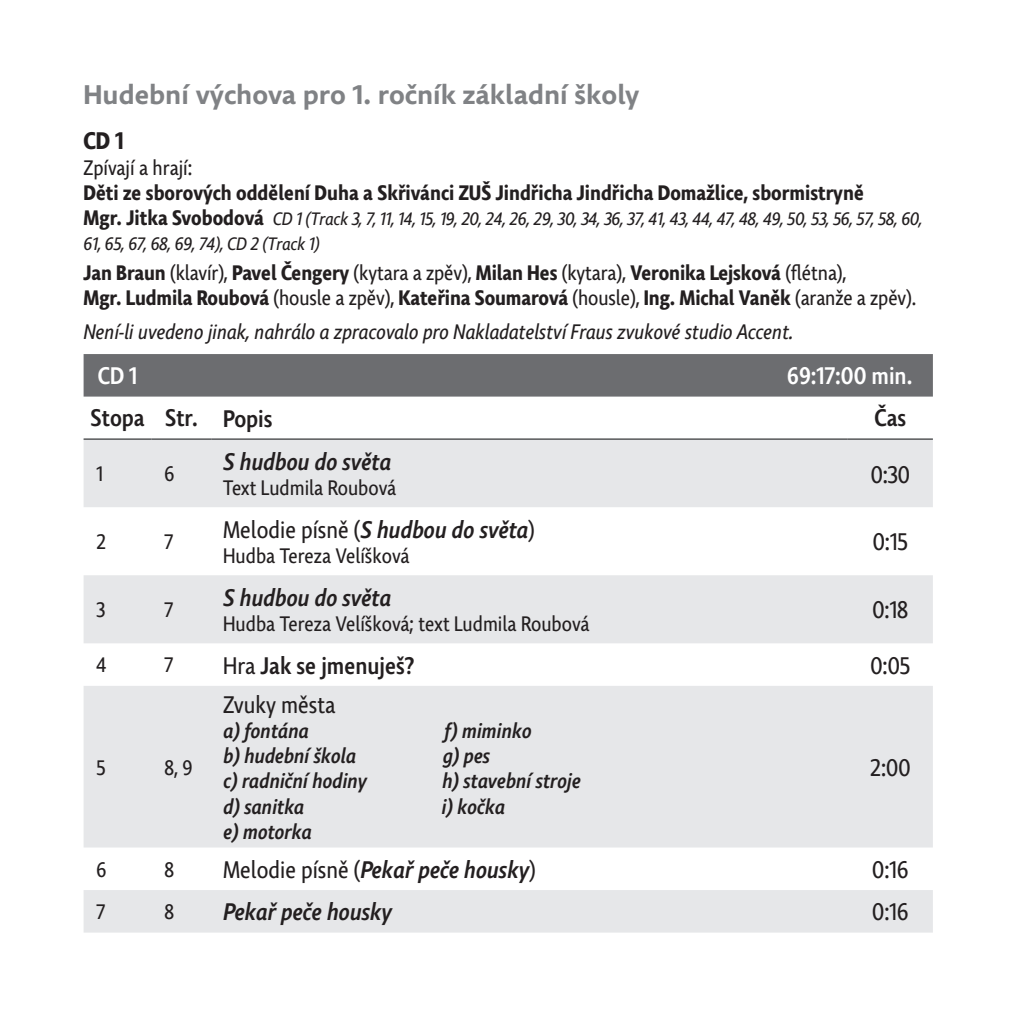
<style>
.page{position:relative;width:1018px;height:1018px;background:#fff}
.page>*{position:absolute;margin:0;border:0;box-sizing:border-box;transform-origin:0 0}
.t1{font:700 27px "Comenia Sans";color:#808285}
.t2{font:italic 500 24px "Comenia Sans Cond";color:#231f20}
.t3{font:24px "Comenia Sans Cond";color:#231f20}
.t4{font:500 24px "Comenia Sans Cond";color:#231f20}
.t5{font:500 24px "Comenia Sans Cond";color:#fff}
.t6{font:700 24px "Comenia Sans Cond";color:#231f20}
.t7{font:700 21px/25.2px "Comenia Sans Cond";letter-spacing:-.005em;color:#231f20}
.t8{font:21px "Comenia Sans Cond";color:#231f20}
.t9{font:italic 500 21px "Comenia Sans Cond";color:#231f20}
.t10{font:italic 21px "Comenia Sans Cond";color:#231f20}
.t11{font:italic 18px/25.2px "Comenia Sans Cond";color:#231f20}
.s1{font-weight:700;font-style:normal;font-size:21px}
.s2{font-weight:400}
.s3{font-weight:500;font-style:italic}
.s4{font-weight:400;font-style:normal}
</style>
<div class="page">
<div style="left:84px;top:354px;width:848px;height:42px;background:#6c6d70"></div>
<svg style="left:84px;top:440px;width:848px;height:492px;fill:#e6e7e9"></svg>
<hr style="left:84px;top:438px;width:68px;height:2px;background:#57585a">
<hr style="left:152px;top:438px;width:59px;height:2px;background:#57585a">
<hr style="left:211px;top:438px;width:636px;height:2px;background:#57585a">
<hr style="left:847px;top:438px;width:85px;height:2px;background:#57585a">
<p class="t1" style="left:84px;top:77px;width:557px">Hudební výchova pro 1. ročník základní školy</p>
<p class="t6" style="left:84px;top:126px;width:42px">CD 1</p>
<p class="t8" style="left:84px;top:154px;width:110px">Zpívají a hrají:</p>
<p class="t7" style="left:84px;top:180px;width:781px">Děti ze sborových oddělení Duha a Skřivánci ZUŠ Jindřicha Jindřicha Domažlice, sbormistryně</p>
<p class="t11" style="left:84px;top:206px;width:840px"><span class="s1">Mgr. Jitka Svobodová</span> CD 1 (Track 3, 7, 11, 14, 15, 19, 20, 24, 26, 29, 30, 34, 36, 37, 41, 43, 44, 47, 48, 49, 50, 53, 56, 57, 58, 60,<br>61, 65, 67, 68, 69, 74), CD 2 (Track 1)</p>
<p class="t7" style="left:84px;top:260px;width:834px">Jan Braun <span class="s2">(klavír),</span> Pavel Čengery <span class="s2">(kytara a zpěv),</span> Milan Hes <span class="s2">(kytara),</span> Veronika Lejsková <span class="s2">(flétna),<br></span>Mgr. Ludmila Roubová <span class="s2">(housle a zpěv),</span> Kateřina Soumarová <span class="s2">(housle),</span> Ing. Michal Vaněk <span class="s2">(aranže a zpěv).</span></p>
<p class="t10" style="left:84px;top:318px;width:711px">Není-li uvedeno jinak, nahrálo a zpracovalo pro Nakladatelství Fraus zvukové studio Accent.</p>
<p class="t5" style="left:98px;top:360px;width:41px">CD 1</p>
<p class="t5" style="left:787px;top:360px;width:127px">69:17:00 min.</p>
<p class="t4" style="left:91px;top:403px;width:184px">Stopa Str. Popis</p>
<p class="t4" style="left:874px;top:403px;width:33px">Čas</p>
<p class="t8" style="left:96px;top:460px;width:8px">1</p>
<p class="t8" style="left:164px;top:460px;width:11px">6</p>
<p class="t2" style="left:223px;top:446px;width:169px">S hudbou do světa</p>
<p class="t8" style="left:223px;top:474px;width:174px">Text Ludmila Roubová</p>
<p class="t3" style="left:870px;top:459px;width:41px">0:30</p>
<p class="t8" style="left:96px;top:528px;width:11px">2</p>
<p class="t8" style="left:164px;top:528px;width:10px">7</p>
<p class="t8" style="left:96px;top:596px;width:10px">3</p>
<p class="t8" style="left:164px;top:596px;width:10px">7</p>
<p class="t3" style="left:223px;top:514px;width:313px">Melodie písně (<span class="s3">S hudbou do světa</span>)</p>
<p class="t8" style="left:223px;top:542px;width:188px">Hudba Tereza Velíšková</p>
<p class="t2" style="left:223px;top:582px;width:169px">S hudbou do světa</p>
<p class="t8" style="left:223px;top:610px;width:368px">Hudba Tereza Velíšková; text Ludmila Roubová</p>
<p class="t3" style="left:872px;top:526px;width:37px">0:15</p>
<p class="t3" style="left:872px;top:594px;width:37px">0:18</p>
<p class="t8" style="left:96px;top:651px;width:11px">4</p>
<p class="t8" style="left:164px;top:651px;width:10px">7</p>
<p class="t4" style="left:223px;top:650px;width:192px"><span class="s2">Hra</span> Jak se jmenuješ?</p>
<p class="t3" style="left:870px;top:650px;width:41px">0:05</p>
<p class="t8" style="left:96px;top:754px;width:11px">5</p>
<p class="t8" style="left:164px;top:754px;width:29px">8, 9</p>
<p class="t3" style="left:223px;top:689px;width:114px">Zvuky města</p>
<p class="t9" style="left:223px;top:717px;width:87px">a) fontána</p>
<p class="t9" style="left:444px;top:717px;width:89px">f) miminko</p>
<p class="t9" style="left:223px;top:742px;width:134px">b) hudební škola</p>
<p class="t9" style="left:443px;top:742px;width:49px">g) pes</p>
<p class="t9" style="left:223px;top:767px;width:145px">c) radniční hodiny</p>
<p class="t9" style="left:442px;top:767px;width:140px">h) stavební stroje</p>
<p class="t9" style="left:223px;top:792px;width:82px">d) sanitka</p>
<p class="t9" style="left:441px;top:792px;width:65px">i) kočka</p>
<p class="t9" style="left:223px;top:818px;width:90px">e) motorka</p>
<p class="t3" style="left:870px;top:752px;width:42px">2:00</p>
<p class="t8" style="left:96px;top:856px;width:11px">6</p>
<p class="t8" style="left:164px;top:856px;width:11px">8</p>
<p class="t2" style="left:223px;top:854px;width:314px"><span class="s4">Melodie písně (</span>Pekař peče housky<span class="s4">)</span></p>
<p class="t3" style="left:872px;top:854px;width:38px">0:16</p>
<p class="t8" style="left:96px;top:898px;width:10px">7</p>
<p class="t8" style="left:164px;top:898px;width:11px">8</p>
<p class="t2" style="left:223px;top:896px;width:170px">Pekař peče housky</p>
<p class="t3" style="left:872px;top:896px;width:38px">0:16</p>
</div>
